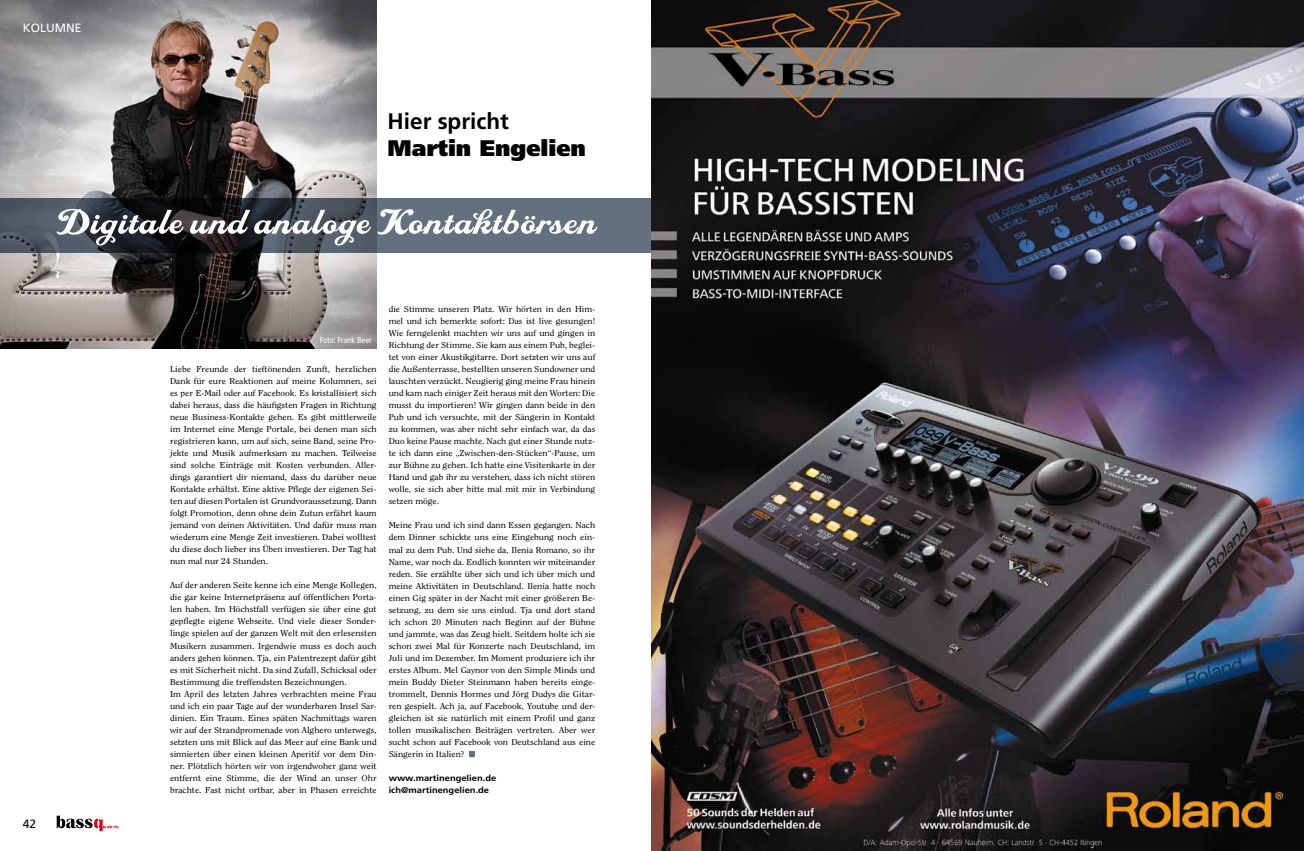
<style>
.page{position:relative;width:1304px;height:851px;background:#fff}
.page>*{position:absolute;margin:0;border:0;box-sizing:border-box;transform-origin:0 0}
.t1{font:900 22.5px "Frutiger";color:#000}
.t2{font:700 22.5px "Frutiger";color:#000}
.t3{font:12px "Frutiger";color:#fff}
.t4{font:12px "Frutiger";color:#000}
.t5{font:8.5px/12px "Clearface Std";color:#000;text-align:justify;scale:1.1 1}
.t6{font:700 8.5px/12px "Frutiger";color:#000;scale:1.1 1}
.t7{font:condensed 8.5px "Frutiger LT Std";color:#fff}
</style>
<div class="page">
<svg style="left:57px;top:815px;width:62px;height:15px"></svg>
<img style="left:0;top:0;width:376px;height:348px">
<svg style="left:469px;top:751px;width:6px;height:5px"></svg>
<svg style="left:0;top:198px;width:652px;height:54px;background:#4a5460"></svg>
<svg style="left:57px;top:209px;width:540px;height:36px"></svg>
<img style="left:652px;top:0;width:652px;height:850px">
<h2 class="t3" style="left:23px;top:21px;width:60px">KOLUMNE</h2>
<h2 class="t4" style="left:23px;top:816px;width:15px">42</h2>
<h1 class="t2" style="left:388px;top:108px;width:123px">Hier spricht</h1>
<h1 class="t1" style="left:388px;top:134px;width:200px">Martin Engelien</h1>
<p class="t7" style="left:320px;top:335px;width:53px">Foto: Frank Beer</p>
<p class="t5" style="left:170px;top:363px;width:189px">Liebe Freunde der tieftönenden Zunft, herzlichen Dank für eure Reaktionen auf meine Kolumnen, sei es per E-Mail oder auf Facebook. Es kristallisiert sich dabei heraus, dass die häufigsten Fragen in Richtung neue Business-Kontakte gehen. Es gibt mittlerweile im Internet eine Menge Portale, bei denen man sich registrieren kann, um auf sich, seine Band, seine Pro&shy;jekte und Musik aufmerksam zu machen. Teilweise sind solche Einträge mit Kosten verbunden. Aller&shy;dings garantiert dir niemand, dass du darüber neue Kontakte erhältst. Eine aktive Pflege der eigenen Sei&shy;ten auf diesen Portalen ist Grundvoraussetzung. Dann folgt Promotion, denn ohne dein Zutun erfährt kaum jemand von deinen Aktivitäten. Und dafür muss man wiederum eine Menge Zeit investieren. Dabei wolltest du diese doch lieber ins Üben investieren. Der Tag hat nun mal nur 24 Stunden.</p>
<p class="t5" style="left:170px;top:579px;width:189px;text-align:left">Auf der anderen Seite kenne ich eine Menge Kollegen, die gar keine Internetpräsenz auf öffentlichen Porta&shy;len haben. Im Höchstfall verfügen sie über eine gut gepflegte eigene Webseite. Und viele dieser Sonder&shy;linge spielen auf der ganzen Welt mit den erlesensten Musikern zusammen. Irgendwie muss es doch auch anders gehen können. Tja, ein Patentrezept dafür gibt es mit Sicherheit nicht. Da sind Zufall, Schicksal oder Bestimmung die treffendsten Bezeichnungen.<br>Im April des letzten Jahres verbrachten meine Frau und ich ein paar Tage auf der wunderbaren Insel Sar&shy;dinien. Ein Traum. Eines späten Nachmittags waren wir auf der Strandpromenade von Alghero unterwegs, setzten uns mit Blick auf das Meer auf eine Bank und sinnierten über einen kleinen Aperitif vor dem Din&shy;ner. Plötzlich hörten wir von irgendwoher ganz weit entfernt eine Stimme, die der Wind an unser Ohr brachte. Fast nicht ortbar, aber in Phasen erreichte</p>
<p class="t5" style="left:389px;top:303px;width:189px">die Stimme unseren Platz. Wir hörten in den Him&shy;mel und ich bemerkte sofort: Das ist live gesungen!<br>Wie ferngelenkt machten wir uns auf und gingen in Richtung der Stimme. Sie kam aus einem Pub, beglei&shy;tet von einer Akustikgitarre. Dort setzten wir uns auf die Außenterrasse, bestellten unseren Sundowner und lauschten verzückt. Neugierig ging meine Frau hinein und kam nach einiger Zeit heraus mit den Worten: Die musst du importieren! Wir gingen dann beide in den Pub und ich versuchte, mit der Sängerin in Kontakt zu kommen, was aber nicht sehr einfach war, da das Duo keine Pause machte. Nach gut einer Stunde nutz&shy;te ich dann eine „Zwischen-den-Stücken“-Pause, um zur Bühne zu gehen. Ich hatte eine Visitenkarte in der Hand und gab ihr zu verstehen, dass ich nicht stören wolle, sie sich aber bitte mal mit mir in Verbindung setzen möge.</p>
<p class="t5" style="left:389px;top:519px;width:189px">Meine Frau und ich sind dann Essen gegangen. Nach dem Dinner schickte uns eine Eingebung noch ein&shy;mal zu dem Pub. Und siehe da, Ilenia Romano, so ihr Name, war noch da. Endlich konnten wir miteinander reden. Sie erzählte über sich und ich über mich und meine Aktivitäten in Deutschland. Ilenia hatte noch einen Gig später in der Nacht mit einer größeren Be&shy;setzung, zu dem sie uns einlud. Tja und dort stand ich schon 20 Minuten nach Beginn auf der Bühne und jammte, was das Zeug hielt. Seitdem holte ich sie schon zwei Mal für Konzerte nach Deutschland, im Juli und im Dezember. Im Moment produziere ich ihr erstes Album. Mel Gaynor von den Simple Minds und mein Buddy Dieter Steinmann haben bereits einge&shy;trommelt, Dennis Hormes und Jörg Dudys die Gitar&shy;ren gespielt. Ach ja, auf Facebook, Youtube und der&shy;gleichen ist sie natürlich mit einem Profil und ganz tollen musikalischen Beiträgen vertreten. Aber wer sucht schon auf Facebook von Deutschland aus eine Sängerin in Italien?</p>
<p class="t6" style="left:389px;top:771px;width:99px">www.martinengelien.de ich@martinengelien.de</p>
</div>
